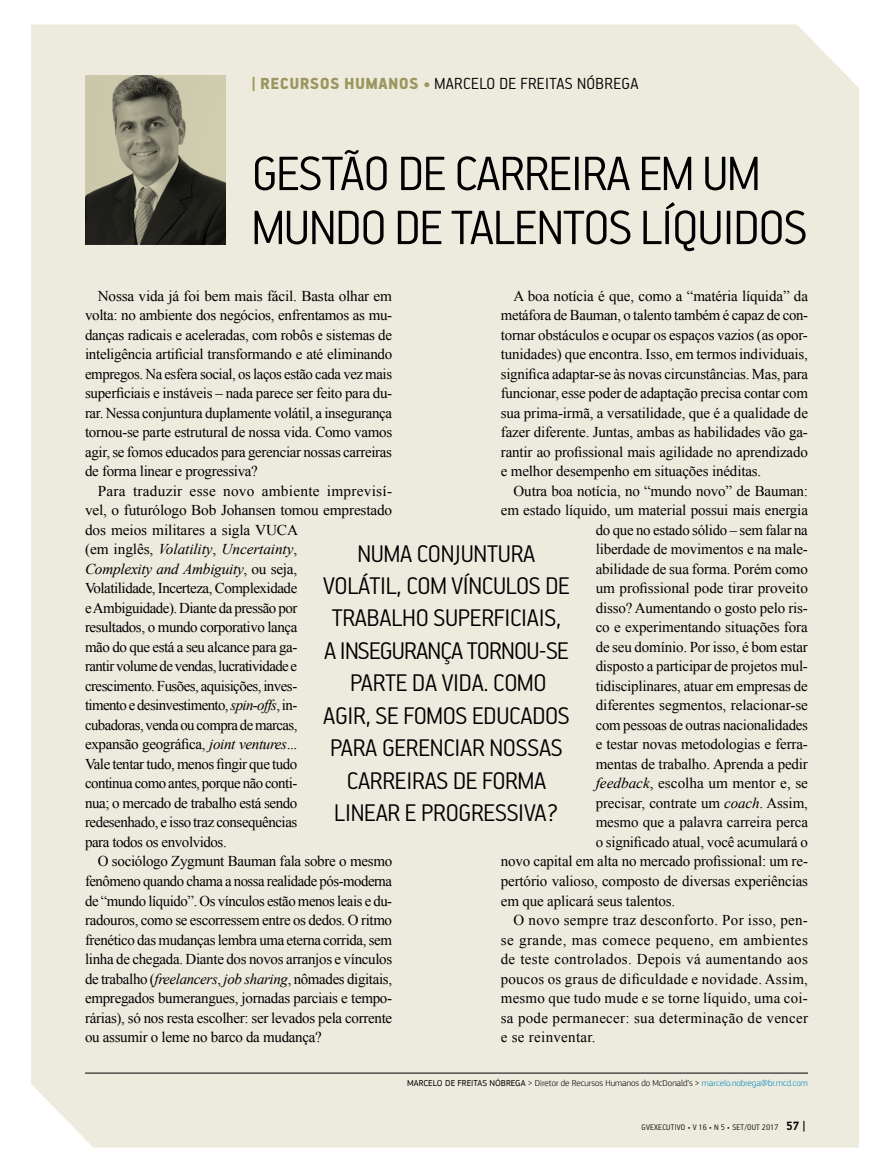
<style>
.page{position:relative;width:893px;height:1172px;background:#fff}
.page>*{position:absolute;margin:0;border:0;box-sizing:border-box;transform-origin:0 0}
.t1{font:300 54px/54px "PF Handbook Pro";letter-spacing:-.02em;color:#000}
.t2{font:300 27px/32.4px "PF Handbook Pro";letter-spacing:-.01em;color:#000;text-align:center}
.t3{font:300 18px "PF Handbook Pro";letter-spacing:.02em;color:#000}
.t4{font:15px/19.5px "Times New Roman";letter-spacing:-.01em;color:#000;text-align:justify}
.t5{font:15px/19.5px "Times New Roman";letter-spacing:-.03em;color:#000}
.t6{font:15px "Times New Roman";letter-spacing:.02em;color:#000}
.t7{font:15px "Times New Roman";letter-spacing:.015em;color:#000}
.t8{font:15px "Times New Roman";letter-spacing:.025em;color:#000}
.t9{font:300 9px "PF Square Sans Pro";color:#000}
.t10{font:300 9px "PF Handbook Pro";letter-spacing:.02em;color:#000}
.s1{font-weight:900;color:#9c9661}
.s2{font-style:italic}
.s3{font-weight:400}
.s4{color:#0088c2}
.s5{font-weight:700;font-size:13.5px}
</style>
<div class="page">
<div style="left:31px;top:24px;width:828px;height:1123px;background:#edebdd"></div>
<hr style="left:85px;top:1072px;width:723px;height:1px;background:#000">
<svg style="left:85px;top:75px;width:141px;height:169px;background:#797766"></svg>
<p class="t3" style="left:251px;top:73px;width:389px"><span class="s1">| RECURSOS HUMANOS •</span> MARCELO DE FREITAS NÓBREGA</p>
<h1 class="t1" style="left:252px;top:144px;width:557px">GESTÃO DE CARREIRA EM UM<br>MUNDO DE TALENTOS LÍQUIDOS</h1>
<p class="t4" style="left:85px;top:286px;width:309px;text-indent:13px">Nossa vida já foi bem mais fácil. Basta olhar em volta: no ambiente dos negócios, enfrentamos as mu&shy;danças radicais e aceleradas, com robôs e sistemas de inteligência artificial transformando e até eliminando empregos. Na esfera social, os laços estão cada vez mais superficiais e instáveis – nada parece ser feito para du&shy;rar. Nessa conjuntura duplamente volátil, a insegurança tornou-se parte estrutural de nossa vida. Como vamos agir, se fomos educados para gerenciar nossas carreiras de forma linear e progressiva?</p>
<p class="t5" style="left:85px;top:481px;width:309px;text-indent:13px">Para traduzir esse novo ambiente imprevisí&shy;vel, o futurólogo Bob Johansen tomou emprestado dos meios militares a sigla VUCA<br>(em inglês, <span class="s2">Volatility</span>, <span class="s2">Uncertainty</span>,<br><span class="s2">Complexity and Ambiguity</span>, ou seja,<br>Volatilidade, Incerteza, Complexidade<br>e Ambiguidade). Diante da pressão por<br>resultados, o mundo corporativo lança<br>mão do que está a seu alcance para ga-<br>rantir volume de vendas, lucratividade e<br>crescimento. Fusões, aquisições, inves-<br>timento e desinvestimento, <span class="s2">spin-offs</span>, in-<br>cubadoras, venda ou compra de marcas,<br>expansão geográfica, <span class="s2">joint ventures</span>...<br>Vale tentar tudo, menos fingir que tudo<br>continua como antes, porque não conti-<br>nua; o mercado de trabalho está sendo<br>redesenhado, e isso traz consequências<br>para todos os envolvidos.</p>
<p class="t4" style="left:85px;top:851px;width:309px;text-indent:13px">O sociólogo Zygmunt Bauman fala sobre o mesmo fenômeno quando chama a nossa realidade pós-moderna de “mundo líquido”. Os vínculos estão menos leais e du&shy;radouros, como se escorressem entre os dedos. O ritmo frenético das mudanças lembra uma eterna corrida, sem linha de chegada. Diante dos novos arranjos e vínculos de trabalho (<span class="s2">freelancers</span>, <span class="s2">job sharing</span>, nômades digitais, empregados bumerangues, jornadas parciais e tempo&shy;rárias), só nos resta escolher: ser levados pela corrente ou assumir o leme no barco da mudança?</p>
<p class="t4" style="left:501px;top:286px;width:309px;text-indent:13px">A boa notícia é que, como a “matéria líquida” da metáfora de Bauman, o talento também é capaz de con&shy;tornar obstáculos e ocupar os espaços vazios (as opor&shy;tunidades) que encontra. Isso, em termos individuais, significa adaptar-se às novas circunstâncias. Mas, para funcionar, esse poder de adaptação precisa contar com sua prima-irmã, a versatilidade, que é a qualidade de fazer diferente. Juntas, ambas as habilidades vão ga&shy;rantir ao profissional mais agilidade no aprendizado e melhor desempenho em situações inéditas.</p>
<p class="t4" style="left:514px;top:481px;width:296px">Outra boa notícia, no “mundo novo” de Bauman:</p>
<p class="t4" style="left:501px;top:500px;width:309px">em estado líquido, um material possui mais energia</p>
<p class="t4" style="left:596px;top:520px;width:214px">do que no estado sólido – sem falar na</p>
<p class="t4" style="left:596px;top:539px;width:214px">liberdade de movimentos e na male-</p>
<p class="t4" style="left:596px;top:559px;width:214px">abilidade de sua forma. Porém como</p>
<p class="t4" style="left:596px;top:578px;width:214px">um profissional pode tirar proveito</p>
<p class="t4" style="left:596px;top:598px;width:214px">disso? Aumentando o gosto pelo ris-</p>
<p class="t4" style="left:596px;top:617px;width:214px">co e experimentando situações fora</p>
<p class="t4" style="left:596px;top:637px;width:214px">de seu domínio. Por isso, é bom estar</p>
<p class="t4" style="left:596px;top:656px;width:214px">disposto a participar de projetos mul-</p>
<p class="t4" style="left:596px;top:676px;width:214px">tidisciplinares, atuar em empresas de</p>
<p class="t4" style="left:596px;top:695px;width:214px">diferentes segmentos, relacionar-se</p>
<p class="t4" style="left:596px;top:715px;width:214px">com pessoas de outras nacionalidades</p>
<p class="t4" style="left:596px;top:734px;width:214px">e testar novas metodologias e ferra-</p>
<p class="t4" style="left:596px;top:754px;width:214px">mentas de trabalho. Aprenda a pedir</p>
<p class="t4" style="left:596px;top:773px;width:214px"><span class="s2">feedback</span>, escolha um mentor e, se</p>
<p class="t4" style="left:596px;top:793px;width:214px">precisar, contrate um <span class="s2">coach</span>. Assim,</p>
<p class="t4" style="left:596px;top:812px;width:214px">mesmo que a palavra carreira perca</p>
<p class="t4" style="left:596px;top:832px;width:214px">o significado atual, você acumulará o</p>
<p class="t4" style="left:501px;top:851px;width:309px">novo capital em alta no mercado profissional: um re-</p>
<p class="t4" style="left:501px;top:871px;width:309px">pertório valioso, composto de diversas experiências</p>
<p class="t4" style="left:501px;top:890px;width:176px">em que aplicará seus talentos.</p>
<p class="t6" style="left:514px;top:909px;width:296px">O novo sempre traz desconforto. Por isso, pen-</p>
<p class="t8" style="left:501px;top:929px;width:309px">se grande, mas comece pequeno, em ambientes</p>
<p class="t6" style="left:501px;top:948px;width:309px">de teste controlados. Depois vá aumentando aos</p>
<p class="t7" style="left:501px;top:968px;width:309px">poucos os graus de dificuldade e novidade. Assim,</p>
<p class="t7" style="left:501px;top:987px;width:309px">mesmo que tudo mude e se torne líquido, uma coi-</p>
<p class="t6" style="left:501px;top:1007px;width:309px">sa pode permanecer: sua determinação de vencer</p>
<p class="t6" style="left:501px;top:1026px;width:96px">e se reinventar.</p>
<h2 class="t2" style="left:323px;top:536px;width:248px">NUMA CONJUNTURA<br>VOLÁTIL, COM VÍNCULOS DE<br>TRABALHO SUPERFICIAIS,<br>A INSEGURANÇA TORNOU-SE<br>PARTE DA VIDA. COMO<br>AGIR, SE FOMOS EDUCADOS<br>PARA GERENCIAR NOSSAS<br>CARREIRAS DE FORMA<br>LINEAR E PROGRESSIVA?</h2>
<p class="t9" style="left:407px;top:1077px;width:402px"><span class="s3">MARCELO DE FREITAS NÓBREGA</span> &gt; Diretor de Recursos Humanos do McDonald’s &gt; <span class="s4">marcelo.nobrega@br.mcd.com</span></p>
<p class="t10" style="left:642px;top:1121px;width:166px">GVEXECUTIVO • V 16 • N 5 • SET/OUT 2017 <span class="s5">57 |</span></p>
</div>
